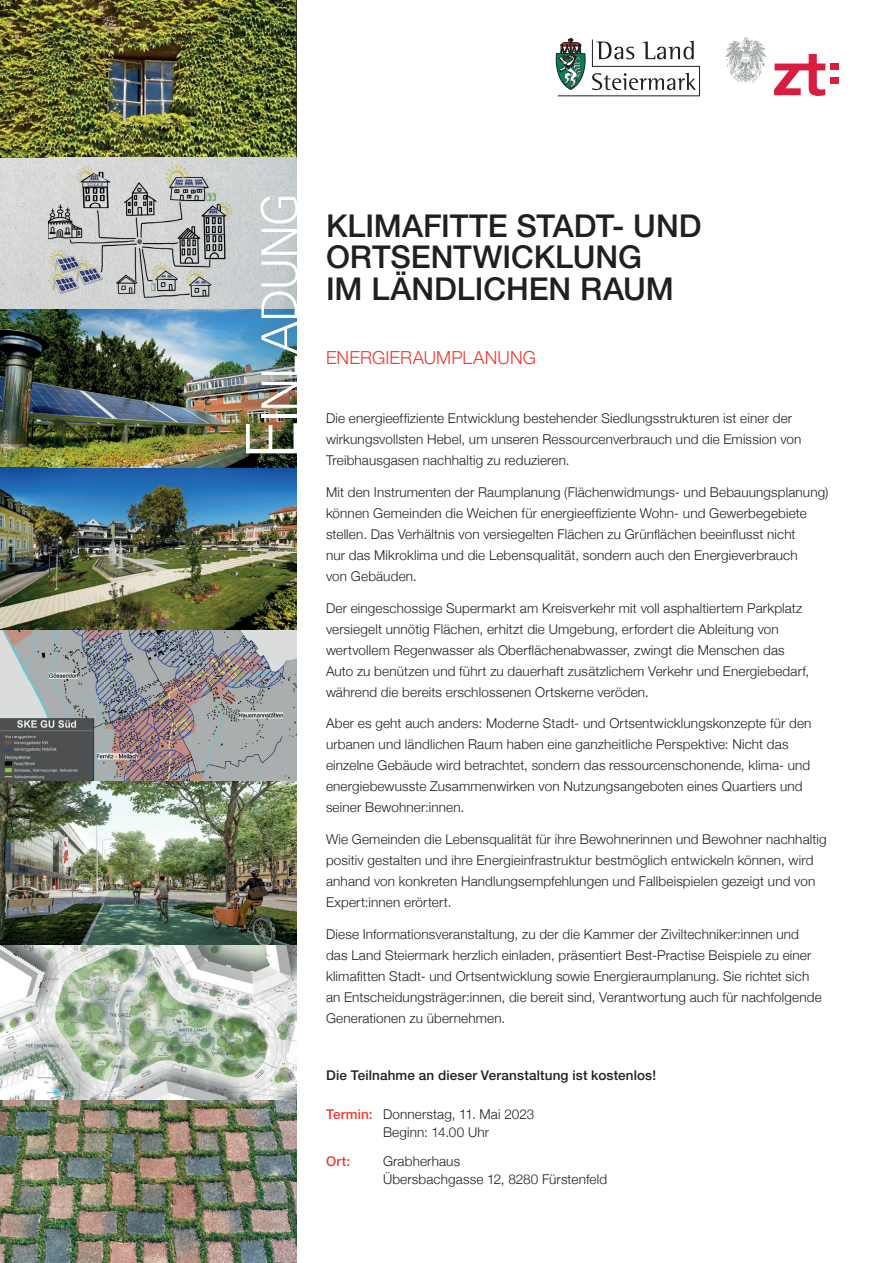
<style>
.page{position:relative;width:893px;height:1263px;background:#fff}
.page>*{position:absolute;margin:0;border:0;box-sizing:border-box;transform-origin:0 0}
.t1{font:300 50.4px "Vectora LT Pro";letter-spacing:-.02em;color:#fff}
.t2{font:500 31.5px/31.5px "Helvetica Neue LT Std";letter-spacing:-.005em;color:#231f20}
.t3{font:300 18px "Helvetica Neue";letter-spacing:.005em;color:#ee3b32}
.t4{font:300 13.5px/21px "Helvetica Neue";letter-spacing:.01em;color:#231f20}
.t5{font:500 13.5px "Helvetica Neue LT Std";letter-spacing:.01em;color:#231f20}
.t6{font:500 13.5px "Helvetica Neue LT Std";color:#ee3b32}
.s1{font-size:72px}
.s2{font-family:"Helvetica Neue LT Std";font-weight:500;color:#ee3b32}
</style>
<div class="page">
<img style="left:0;top:158px;width:49px;height:151px">
<img style="left:0;top:309px;width:49px;height:159px">
<img style="left:0;top:630px;width:296px;height:152px">
<img style="left:0;top:944px;width:296px;height:156px">
<img style="left:0;top:782px;width:296px;height:162px">
<img style="left:0;top:1100px;width:296px;height:163px">
<img style="left:0;top:0;width:296px;height:158px">
<img style="left:0;top:468px;width:296px;height:162px">
<img style="left:49px;top:158px;width:247px;height:310px">
<svg style="left:555px;top:38px;width:145px;height:59px"></svg>
<div style="left:830px;top:64px;width:9px;height:6px;background:#d81d3f"></div>
<div style="left:830px;top:77px;width:9px;height:7px;background:#d81d3f"></div>
<svg style="left:774px;top:54px;width:51px;height:42px"></svg>
<svg style="left:725px;top:37px;width:41px;height:46px"></svg>
<h1 class="t1" style="left:249px;top:459px;width:267px;rotate:-90deg"><span class="s1">E</span>INLADUNG</h1>
<h2 class="t2" style="left:326px;top:210px;width:377px">KLIMAFITTE STADT- UND<br>ORTSENTWICKLUNG<br>IM LÄNDLICHEN RAUM</h2>
<h3 class="t3" style="left:326px;top:347px;width:212px">ENERGIERAUMPLANUNG</h3>
<p class="t4" style="left:326px;top:408px;width:477px">Die energieeffiziente Entwicklung bestehender Siedlungsstrukturen ist einer der wirkungsvollsten Hebel, um unseren Ressourcenverbrauch und die Emission von<br>Treibhausgasen nachhaltig zu reduzieren.</p>
<p class="t4" style="left:326px;top:481px;width:504px">Mit den Instrumenten der Raumplanung (Flächenwidmungs- und Bebauungsplanung) können Gemeinden die Weichen für energieeffiziente Wohn- und Gewerbegebiete stellen. Das Verhältnis von versiegelten Flächen zu Grünflächen beeinflusst nicht<br>nur das Mikroklima und die Lebensqualität, sondern auch den Energieverbrauch<br>von Gebäuden.</p>
<p class="t4" style="left:326px;top:597px;width:485px">Der eingeschossige Supermarkt am Kreisverkehr mit voll asphaltiertem Parkplatz versiegelt unnötig Flächen, erhitzt die Umgebung, erfordert die Ableitung von wertvollem Regenwasser als Oberflächenabwasser, zwingt die Menschen das Auto zu benützen und führt zu dauerhaft zusätzlichem Verkehr und Energiebedarf, während die bereits erschlossenen Ortskerne veröden.</p>
<p class="t4" style="left:326px;top:713px;width:487px">Aber es geht auch anders: Moderne Stadt- und Ortsentwicklungskonzepte für den urbanen und ländlichen Raum haben eine ganzheitliche Perspektive: Nicht das einzelne Gebäude wird betrachtet, sondern das ressourcenschonende, klima- und energiebewusste Zusammenwirken von Nutzungsangeboten eines Quartiers und seiner Bewohner:innen.</p>
<p class="t4" style="left:326px;top:828px;width:502px">Wie Gemeinden die Lebensqualität für ihre Bewohnerinnen und Bewohner nachhaltig positiv gestalten und ihre Energieinfrastruktur bestmöglich entwickeln können, wird anhand von konkreten Handlungsempfehlungen und Fallbeispielen gezeigt und von Expert:innen erörtert.</p>
<p class="t4" style="left:326px;top:923px;width:497px">Diese Informationsveranstaltung, zu der die Kammer der Ziviltechniker:innen und das Land Steiermark herzlich einladen, präsentiert Best-Practise Beispiele zu einer klimafitten Stadt- und Ortsentwicklung sowie Energieraumplanung. Sie richtet sich an Entscheidungsträger:innen, die bereit sind, Verantwortung auch für nachfolgende Generationen zu übernehmen.</p>
<p class="t5" style="left:326px;top:1067px;width:332px">Die Teilnahme an dieser Veranstaltung ist kostenlos!</p>
<p class="t4" style="left:383px;top:1105px;width:153px;line-height:18px;text-indent:-57px"><span class="s2">Termin:</span> Donnerstag, 11. Mai 2023<br>Beginn: 14.00 Uhr</p>
<p class="t6" style="left:326px;top:1153px;width:26px">Ort:</p>
<p class="t4" style="left:383px;top:1152px;width:226px;line-height:18px">Grabherhaus<br>Übersbachgasse 12, 8280 Fürstenfeld</p>
</div>
